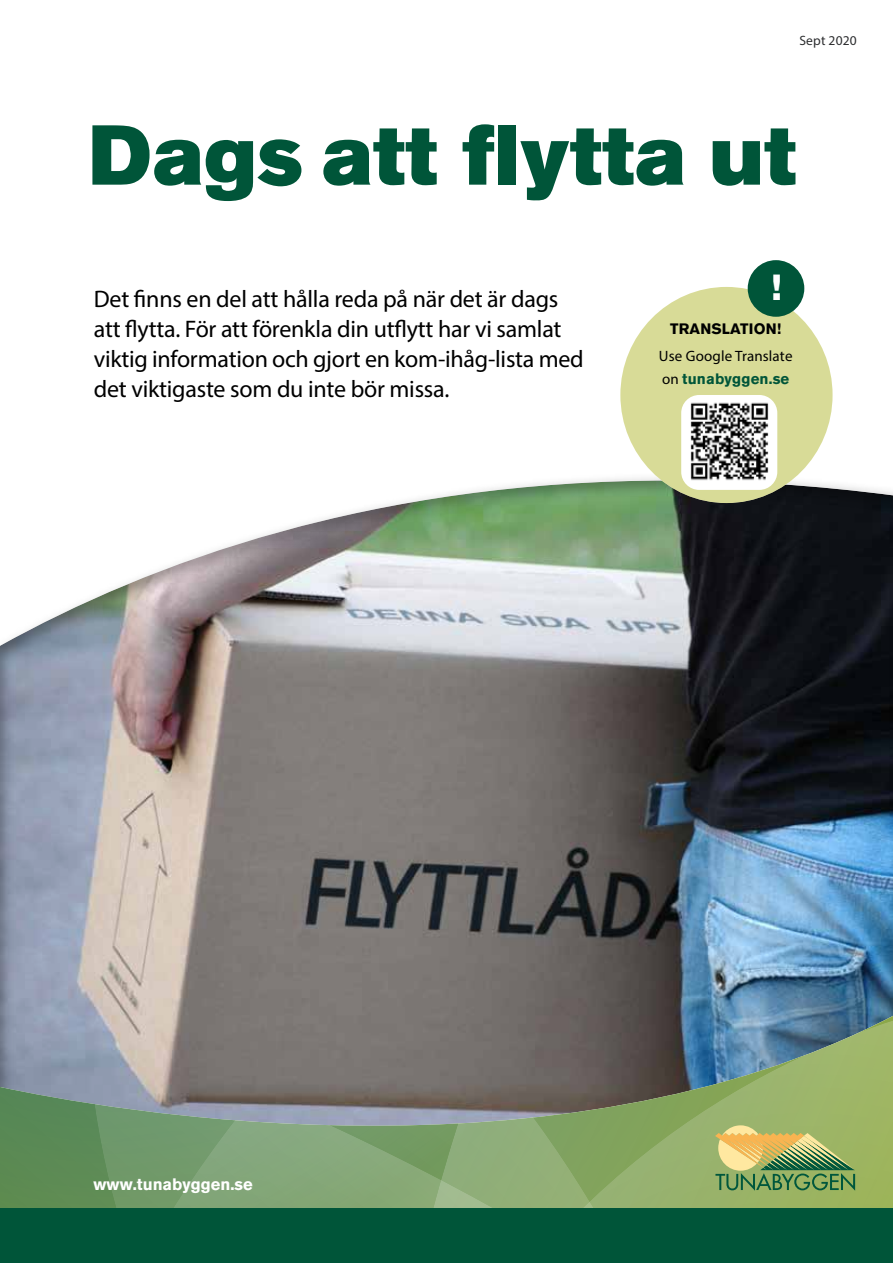
<style>
.page{position:relative;width:893px;height:1263px;background:#fff}
.page>*{position:absolute;margin:0;border:0;box-sizing:border-box;transform-origin:0 0}
.t1{font:84px "Akzidenz Grotesk BQ Super";letter-spacing:.01em;color:#005539}
.t2{font:36px "Akzidenz Grotesk BQ Super";color:#fff}
.t3{font:24px/30px "Myriad Pro";letter-spacing:-.01em;color:#000}
.t4{font:700 16.5px "Akzidenz Grotesk BQ";color:#fff}
.t5{font:15px/26.7px "Myriad Pro";letter-spacing:.01em;color:#000;text-align:center}
.t6{font:700 15px "Akzidenz Grotesk BQ";letter-spacing:.01em;color:#005539}
.t7{font:13.5px "Myriad Pro";letter-spacing:.01em;color:#2c2d2f}
.s1{font-family:"Akzidenz Grotesk BQ";font-weight:700}
.s2{font-family:"Myriad Pro";font-weight:400;color:#000}
</style>
<div class="page">
<div style="left:0;top:480px;width:893px;height:783px;background:#000;opacity:.3"></div>
<svg style="left:0;top:1016px;width:387px;height:192px;background:#7e927d"></svg>
<svg style="left:387px;top:1016px;width:506px;height:192px;background:#7e916d"></svg>
<svg style="left:715px;top:1125px;width:140px;height:66px;background:#9cac65"></svg>
<div style="left:0;top:1208px;width:893px;height:55px;background:#005539"></div>
<div style="left:620px;top:287px;width:213px;height:216px;background:#d8db97;border-radius:50%"></div>
<div style="left:748px;top:260px;width:56px;height:57px;background:#005539;border-radius:50%"></div>
<img style="left:681px;top:395px;width:96px;height:95px">
<p class="t7" style="left:799px;top:32px;width:59px">Sept 2020</p>
<h1 class="t1" style="left:89px;top:107px;width:709px">Dags att flytta ut</h1>
<p class="t3" style="left:94px;top:283px;width:491px">Det fnns en del att hålla reda på när det är dags att fytta. För att förenkla din utfytt har vi samlat viktig information och gjort en kom-ihåg-lista med det viktigaste som du inte bör missa.</p>
<p class="t2" style="left:771px;top:267px;width:12px">!</p>
<p class="t5" style="left:659px;top:316px;width:135px"><span class="s1">TRANSLATION!<br></span>Use Google Translate</p>
<p class="t6" style="left:662px;top:370px;width:129px"><span class="s2">on</span> tunabyggen.se</p>
<p class="t4" style="left:94px;top:1174px;width:161px">www.tunabyggen.se</p>
</div>
